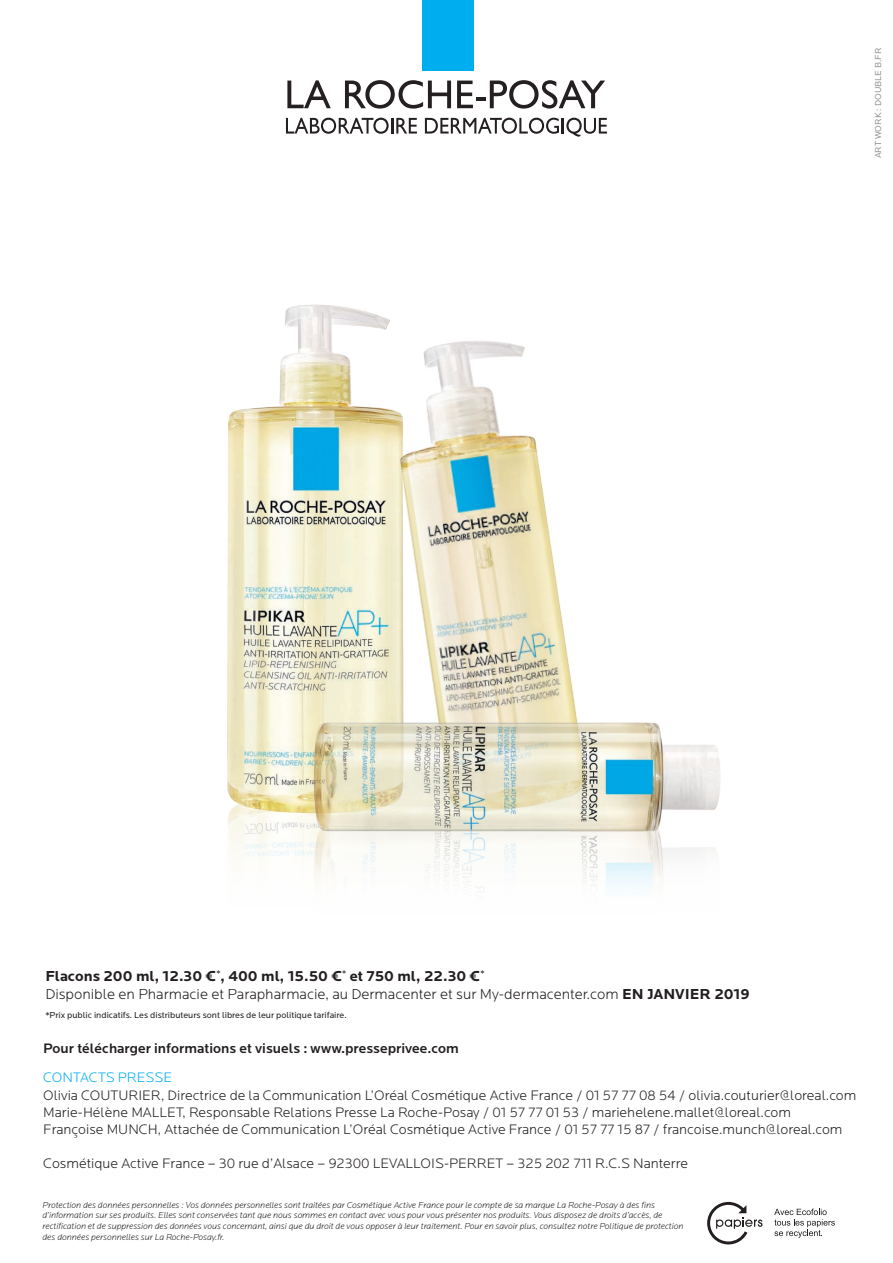
<style>
.page{position:relative;width:893px;height:1263px;background:#fff}
.page>*{position:absolute;margin:0;border:0;box-sizing:border-box;transform-origin:0 0}
.t1{font:300 15px "Locator";color:#231f20}
.t2{font:700 15px "Locator";color:#231f20}
.t3{font:300 14.25px "Locator";color:#231f20}
.t4{font:500 14.25px "Locator";color:#231f20}
.t5{font:300 14.25px "Locator";color:#00aeef}
.t6{font:italic 300 9px/10.8px "Locator";color:#231f20}
.t7{font:9px "Locator";color:#231f20}
.t8{font:9px "Locator";color:#939598}
.s1{font-weight:700}
</style>
<div class="page">
<img style="left:227px;top:304px;width:116px;height:503px">
<svg style="left:707px;top:1202px;width:55px;height:42px"></svg>
<svg style="left:774px;top:1209px;width:61px;height:29px"></svg>
<svg style="left:287px;top:80px;width:44px;height:28px"></svg>
<svg style="left:345px;top:80px;width:106px;height:29px"></svg>
<svg style="left:457px;top:80px;width:148px;height:29px"></svg>
<svg style="left:286px;top:118px;width:131px;height:16px"></svg>
<svg style="left:425px;top:118px;width:182px;height:19px"></svg>
<div style="left:422px;top:0;width:51px;height:71px;background:#00aeef"></div>
<img style="left:343px;top:307px;width:234px;height:408px">
<img style="left:228px;top:807px;width:487px;height:81px">
<img style="left:303px;top:715px;width:417px;height:122px">
<p class="t8" style="left:873px;top:158px;width:112px;rotate:-90deg">ART WORK : DOUBLE B.FR</p>
<p class="t2" style="left:45px;top:967px;width:441px">Flacons 200 ml, 12.30 €<sup>*</sup>, 400 ml, 15.50 €<sup>*</sup> et 750 ml, 22.30 €<sup>*</sup></p>
<p class="t1" style="left:45px;top:986px;width:706px">Disponible en Pharmacie et Parapharmacie, au Dermacenter et sur My-dermacenter.com <span class="s1">EN JANVIER 2019</span></p>
<p class="t7" style="left:45px;top:1010px;width:303px">*Prix public indicatifs. Les distributeurs sont libres de leur politique tarifaire.</p>
<p class="t4" style="left:43px;top:1040px;width:417px">Pour télécharger informations et visuels : www.presseprivee.com</p>
<p class="t5" style="left:43px;top:1070px;width:130px">CONTACTS PRESSE</p>
<p class="t3" style="left:43px;top:1087px;width:815px">Olivia COUTURIER, Directrice de la Communication L’Oréal Cosmétique Active France / 01 57 77 08 54 / olivia.couturier@loreal.com</p>
<p class="t3" style="left:43px;top:1104px;width:749px">Marie-Hélène MALLET, Responsable Relations Presse La Roche-Posay / 01 57 77 01 53 / mariehelene.mallet@loreal.com</p>
<p class="t3" style="left:43px;top:1121px;width:801px">Françoise MUNCH, Attachée de Communication L’Oréal Cosmétique Active France / 01 57 77 15 87 / francoise.munch@loreal.com</p>
<p class="t3" style="left:43px;top:1156px;width:646px">Cosmétique Active France – 30 rue d’Alsace – 92300 LEVALLOIS-PERRET – 325 202 711 R.C.S Nanterre</p>
<p class="t6" style="left:43px;top:1199px;width:642px">Protection des données personnelles : Vos données personnelles sont traitées par Cosmétique Active France pour le compte de sa marque La Roche-Posay à des fins d’information sur ses produits. Elles sont conservées tant que nous sommes en contact avec vous pour vous présenter nos produits. Vous disposez de droits d’accès, de rectification et de suppression des données vous concernant, ainsi que du droit de vous opposer à leur traitement. Pour en savoir plus, consultez notre Politique de protection des données personnelles sur La Roche-Posay.fr.</p>
</div>
